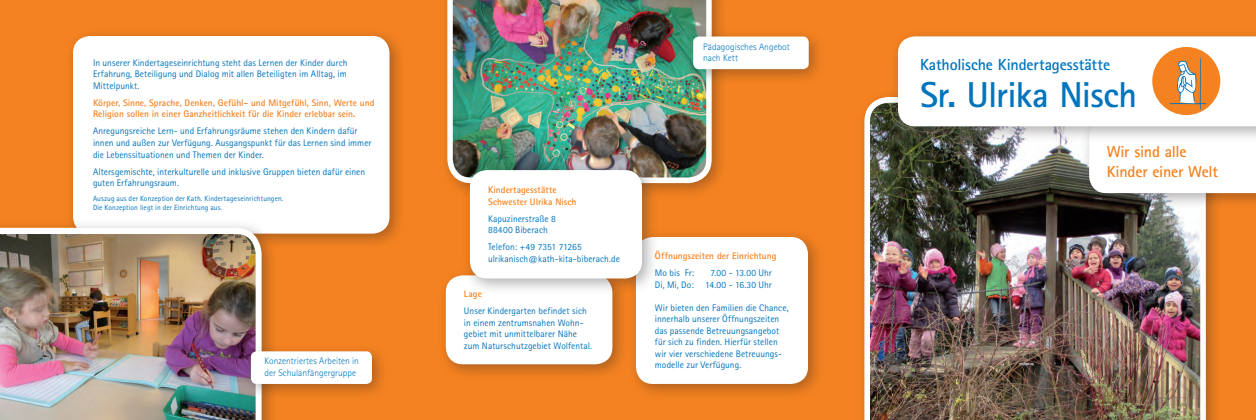
<style>
.page{position:relative;width:1256px;height:420px;background:#f58220}
.page>*{position:absolute;margin:0;border:0;box-sizing:border-box;transform-origin:0 0}
.t1{font:700 36px "Rotis Sans Serif";letter-spacing:-.02em;color:#0074bd}
.t2{font:700 16px "Rotis Sans Serif";letter-spacing:-.005em;color:#0074bd}
.t3{font:700 16px/20px "Rotis Sans Serif";letter-spacing:-.015em;color:#f58220}
.t4{font:9.5px/11.5px "Rotis Sans Serif";color:#0074bd}
.t5{font:700 9.5px/11.5px "Rotis Sans Serif";color:#f58220}
.t6{font:300 9.5px/11.5px "Rotis Sans Serif";color:#0074bd}
.t7{font:7.5px/9px "Rotis Sans Serif";letter-spacing:.01em;color:#0074bd}
</style>
<div class="page">
<div style="left:439px;top:0;width:289px;height:199px;background:#231f20;opacity:.35"></div>
<img style="left:447px;top:0;width:265px;height:183px">
<div style="left:684px;top:28px;width:141px;height:58px;background:#231f20;opacity:.35"></div>
<div style="left:693px;top:37px;width:116px;height:32px;background:#fff;border-radius:6px"></div>
<div style="left:856px;top:88px;width:366px;height:332px;background:#231f20;opacity:.35"></div>
<img style="left:864px;top:97px;width:342px;height:323px">
<div style="left:1080px;top:111px;width:176px;height:98px;background:#231f20;opacity:.35"></div>
<div style="left:1089px;top:143px;width:167px;height:50px;background:#fff"></div>
<div style="left:889px;top:28px;width:367px;height:115px;background:#231f20;opacity:.35"></div>
<div style="left:898px;top:36px;width:358px;height:90px;background:#fff"></div>
<div style="left:627px;top:228px;width:197px;height:172px;background:#231f20;opacity:.35"></div>
<div style="left:636px;top:237px;width:172px;height:147px;background:#fff;border-radius:17px"></div>
<div style="left:437px;top:266px;width:192px;height:114px;background:#231f20;opacity:.35"></div>
<div style="left:446px;top:275px;width:166px;height:89px;background:#fff;border-radius:17px"></div>
<div style="left:64px;top:27px;width:342px;height:223px;background:#231f20;opacity:.35"></div>
<div style="left:73px;top:36px;width:316px;height:197px;background:#fff;border-radius:17px"></div>
<div style="left:0;top:219px;width:278px;height:201px;background:#231f20;opacity:.35"></div>
<img style="left:0;top:228px;width:262px;height:192px">
<div style="left:461px;top:161px;width:197px;height:134px;background:#231f20;opacity:.35"></div>
<div style="left:470px;top:170px;width:172px;height:108px;background:#fff;border-radius:17px"></div>
<div style="left:242px;top:342px;width:146px;height:58px;background:#231f20;opacity:.35"></div>
<div style="left:251px;top:351px;width:121px;height:33px;background:#fff;border-radius:6px"></div>
<div style="left:1152px;top:47px;width:68px;height:68px;background:#f58220;border-radius:50%"></div>
<svg style="left:1169px;top:58px;width:37px;height:52px"></svg>
<p class="t4" style="left:93px;top:57px;width:256px;text-align:justify">In unserer Kindertageseinrichtung steht das Lernen der Kinder durch Erfahrung, Beteiligung und Dialog mit allen Beteiligten im Alltag, im Mittelpunkt.</p>
<p class="t5" style="left:93px;top:97px;width:283px">Körper, Sinne, Sprache, Denken, Gefühl- und Mitgefühl, Sinn, Werte und<br>Religion sollen in einer Ganzheitlichkeit für die Kinder erlebbar sein.</p>
<p class="t4" style="left:93px;top:125px;width:280px">Anregungsreiche Lern- und Erfahrungsräume stehen den Kindern dafür innen und außen zur Verfügung. Ausgangspunkt für das Lernen sind immer die Lebenssituationen und Themen der Kinder.</p>
<p class="t4" style="left:93px;top:165px;width:274px">Altersgemischte, interkulturelle und inklusive Gruppen bieten dafür einen guten Erfahrungsraum.</p>
<p class="t7" style="left:93px;top:193px;width:192px">Auszug aus der Konzeption der Kath. Kindertageseinrichtungen.<br>Die Konzeption liegt in der Einrichtung aus.</p>
<p class="t5" style="left:488px;top:184px;width:90px">Kindertagesstätte<br>Schwester Ulrika Nisch</p>
<p class="t4" style="left:488px;top:213px;width:69px">Kapuzinerstraße 8<br>88400 Biberach</p>
<p class="t4" style="left:488px;top:241px;width:133px">Telefon: +49 7351 71265 ulrikanisch@kath-kita-biberach.de</p>
<p class="t6" style="left:264px;top:355px;width:96px">Konzentriertes Arbeiten in der Schulanfängergruppe</p>
<p class="t5" style="left:464px;top:288px;width:19px">Lage</p>
<p class="t4" style="left:464px;top:305px;width:130px">Unser Kindergarten befindet sich in einem zentrumsnahen Wohn&shy;gebiet mit unmittelbarer Nähe zum Naturschutzgebiet Wolfental.</p>
<p class="t6" style="left:703px;top:41px;width:88px">Pädagogisches Angebot nach Kett</p>
<p class="t5" style="left:655px;top:250px;width:123px">Öffnungszeiten der Einrichtung</p>
<p class="t4" style="left:655px;top:267px;width:41px">Mo bis Fr:</p>
<p class="t4" style="left:655px;top:267px;width:119px;text-align:right">7.00 - 13.00 Uhr<br>Di, Mi, Do: 14.00 - 16.30 Uhr</p>
<p class="t4" style="left:655px;top:301px;width:135px">Wir bieten den Familien die Chance, innerhalb unserer Öffnungszeiten das passende Betreuungsangebot für sich zu finden. Hierfür stellen wir vier verschiedene Betreuungs&shy;modelle zur Verfügung.</p>
<h2 class="t2" style="left:920px;top:54px;width:192px">Katholische Kindertagesstätte</h2>
<h1 class="t1" style="left:920px;top:71px;width:219px">Sr. Ulrika Nisch</h1>
<h2 class="t3" style="left:1107px;top:142px;width:113px">Wir sind alle<br>Kinder einer Welt</h2>
</div>
